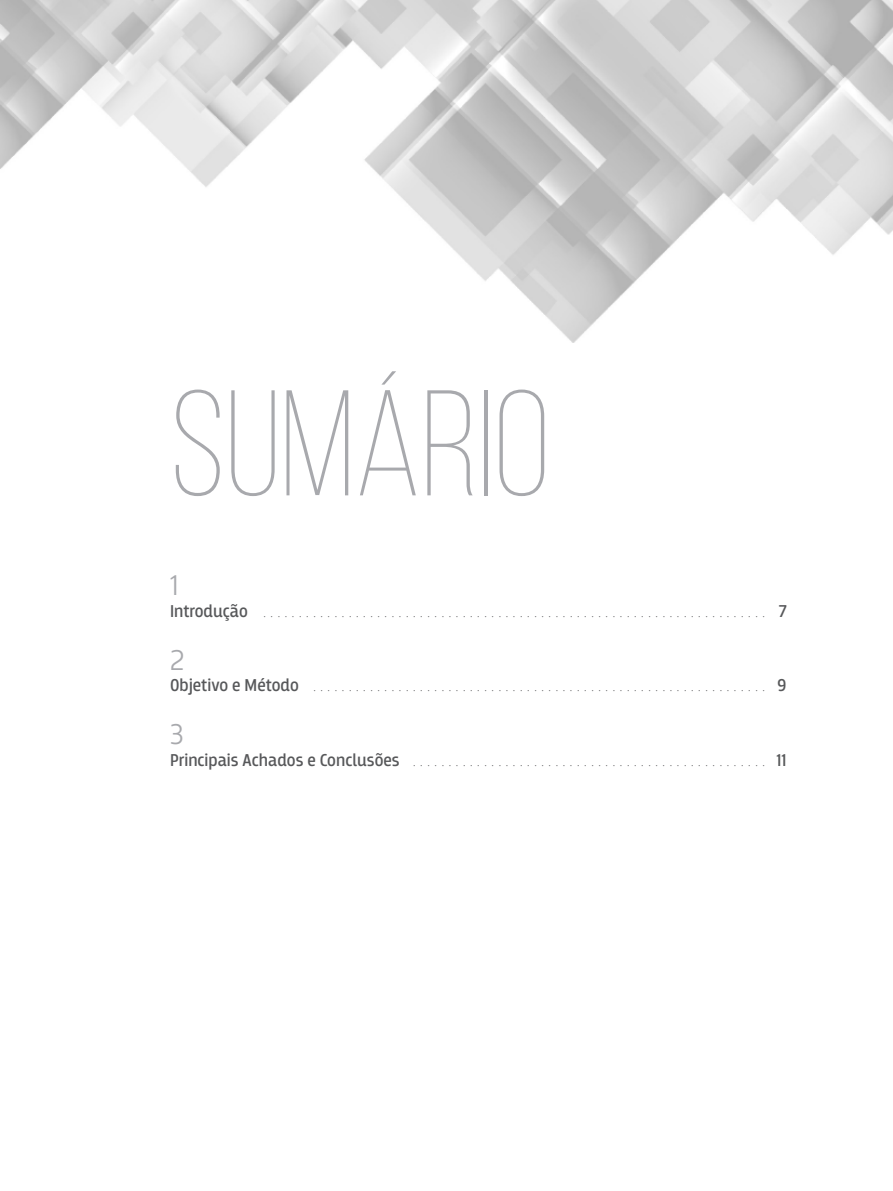
<style>
.page{position:relative;width:893px;height:1191px;background:#fff}
.page>*{position:absolute;margin:0;border:0;box-sizing:border-box;transform-origin:0 0}
.Sumario{font:300 150px "Bebas Neue";color:#a8a9ad}
.S_TT1{font:300 30px "Breakers";color:#a8a9ad}
.S_TT1-2{font:100 18px "Breakers";color:#57585a}
.s1{font-weight:400}
</style>
<div class="page">
<img style="left:0;top:0;width:893px;height:343px">
<p class="Sumario" style="left:170px;top:364px;width:381px">SUMÁRIO</p>
<p class="S_TT1" style="left:170px;top:568px;width:10px">1</p>
<p class="S_TT1-2" style="left:170px;top:600px;width:618px"><span class="s1">Introdução</span> . . . . . . . . . . . . . . . . . . . . . . . . . . . . . . . . . . . . . . . . . . . . . . . . . . . . . . . . . . . . . . . . . . . . . . <span class="s1">7</span></p>
<p class="S_TT1" style="left:170px;top:642px;width:16px">2</p>
<p class="S_TT1-2" style="left:170px;top:675px;width:618px"><span class="s1">Objetivo e Método</span> . . . . . . . . . . . . . . . . . . . . . . . . . . . . . . . . . . . . . . . . . . . . . . . . . . . . . . . . . . . . . . . <span class="s1">9</span></p>
<p class="S_TT1" style="left:170px;top:717px;width:15px">3</p>
<p class="S_TT1-2" style="left:170px;top:749px;width:618px"><span class="s1">Principais Achados e Conclusões</span> . . . . . . . . . . . . . . . . . . . . . . . . . . . . . . . . . . . . . . . . . . . . . . . . . <span class="s1">11</span></p>
</div>
